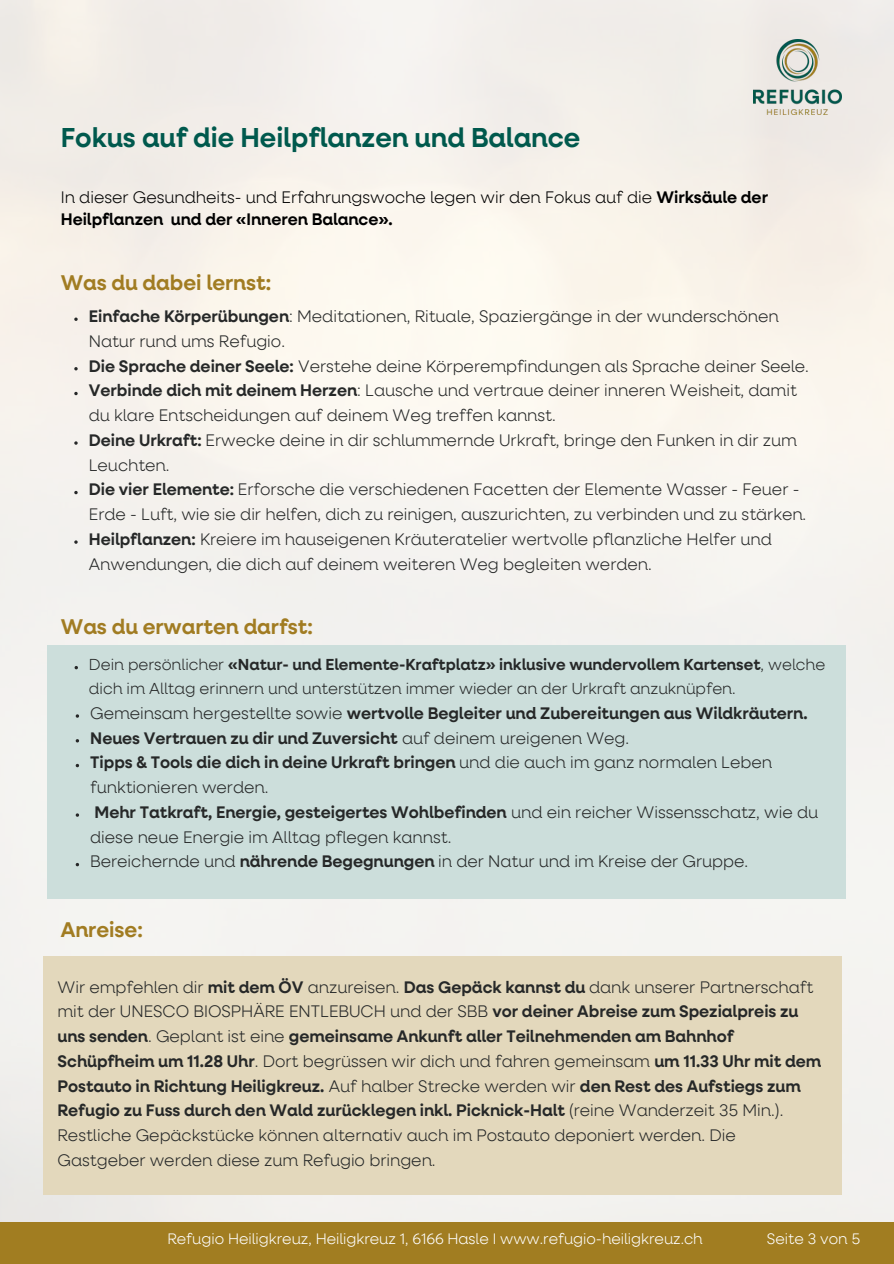
<style>
.page{position:relative;width:894px;height:1264px;background:#fff}
.page>*{position:absolute;margin:0;border:0;box-sizing:border-box;transform-origin:0 0}
.t1{font:27px "Copyright The Type Founders LLC dba Adam Ladd Design";color:#00594d}
.t2{font:21px "Copyright The Type Founders LLC dba Adam Ladd Design";color:#a17c22}
.t3{font:16.5px/24.8px "Copyright The Type Founders LLC dba Adam Ladd Design";color:#262828}
.t4{font:16.5px/22.5px "Copyright The Type Founders LLC dba Adam Ladd Design";color:#000}
.t5{font:15.75px/23.7px "Copyright The Type Founders LLC dba Adam Ladd Design";color:#262828}
.t6{font:15px "Copyright The Type Founders LLC dba Adam Ladd Design";color:#fff}
</style>
<div class="page">
<div style="left:0;top:0;width:893px;height:1222px;background:#f5f2ee"></div>
<div style="left:47px;top:645px;width:798px;height:254px;background:#ccdedb"></div>
<div style="left:0;top:1222px;width:893px;height:41px;background:#a17d21"></div>
<img style="left:753px;top:39px;width:88px;height:75px">
<svg style="left:74px;top:317px;width:4px;height:4px"></svg>
<svg style="left:74px;top:367px;width:4px;height:3px"></svg>
<svg style="left:74px;top:392px;width:4px;height:3px"></svg>
<svg style="left:74px;top:441px;width:4px;height:4px"></svg>
<svg style="left:74px;top:491px;width:4px;height:3px"></svg>
<svg style="left:74px;top:540px;width:4px;height:4px"></svg>
<div style="left:43px;top:956px;width:798px;height:238px;background:#e3d8bc"></div>
<h1 class="t1" style="left:61px;top:126px;width:521px">Fokus auf die Heilpflanzen und Balance</h1>
<p class="t4" style="left:61px;top:187px;width:708px">In dieser Gesundheits- und Erfahrungswoche legen wir den Fokus auf die Wirksäule der<br>Heilpflanzen und der «Inneren Balance».</p>
<p class="t2" style="left:61px;top:273px;width:212px">Was du dabei lernst:</p>
<p class="t3" style="left:89px;top:305px;width:721px">Einfache Körperübungen: Meditationen, Rituale, Spaziergänge in der wunderschönen Natur rund ums Refugio.<br>Die Sprache deiner Seele: Verstehe deine Körperempfindungen als Sprache deiner Seele.<br>Verbinde dich mit deinem Herzen: Lausche und vertraue deiner inneren Weisheit, damit du klare Entscheidungen auf deinem Weg treffen kannst.<br>Deine Urkraft: Erwecke deine in dir schlummernde Urkraft, bringe den Funken in dir zum Leuchten.<br>Die vier Elemente: Erforsche die verschiedenen Facetten der Elemente Wasser - Feuer - Erde - Luft, wie sie dir helfen, dich zu reinigen, auszurichten, zu verbinden und zu stärken.<br>Heilpflanzen: Kreiere im hauseigenen Kräuteratelier wertvolle pflanzliche Helfer und Anwendungen, die dich auf deinem weiteren Weg begleiten werden.</p>
<p class="t2" style="left:61px;top:618px;width:253px">Was du erwarten darfst:</p>
<p class="t5" style="left:89px;top:654px;width:737px">Dein persönlicher «Natur- und Elemente-Kraftplatz» inklusive wundervollem Kartenset, welche dich im Alltag erinnern und unterstützen immer wieder an der Urkraft anzuknüpfen.</p>
<p class="t3" style="left:90px;top:702px;width:729px">Gemeinsam hergestellte sowie wertvolle Begleiter und Zubereitungen aus Wildkräutern.<br>Neues Vertrauen zu dir und Zuversicht auf deinem ureigenen Weg.<br>Tipps &amp; Tools die dich in deine Urkraft bringen und die auch im ganz normalen Leben funktionieren werden.<br>Mehr Tatkraft, Energie, gesteigertes Wohlbefinden und ein reicher Wissensschatz, wie du diese neue Energie im Alltag pflegen kannst.<br>Bereichernde und nährende Begegnungen in der Natur und im Kreise der Gruppe.</p>
<p class="t2" style="left:61px;top:920px;width:84px">Anreise:</p>
<p class="t3" style="left:58px;top:975px;width:765px">Wir empfehlen dir mit dem ÖV anzureisen. Das Gepäck kannst du dank unserer Partnerschaft mit der UNESCO BIOSPHÄRE ENTLEBUCH und der SBB vor deiner Abreise zum Spezialpreis zu uns senden. Geplant ist eine gemeinsame Ankunft aller Teilnehmenden am Bahnhof Schüpfheim um 11.28 Uhr. Dort begrüssen wir dich und fahren gemeinsam um 11.33 Uhr mit dem Postauto in Richtung Heiligkreuz. Auf halber Strecke werden wir den Rest des Aufstiegs zum Refugio zu Fuss durch den Wald zurücklegen inkl. Picknick-Halt (reine Wanderzeit 35 Min.).<br>Restliche Gepäckstücke können alternativ auch im Postauto deponiert werden. Die Gastgeber werden diese zum Refugio bringen.</p>
<p class="t6" style="left:167px;top:1232px;width:536px">Refugio Heiligkreuz, Heiligkreuz 1, 6166 Hasle I www.refugio-heiligkreuz.ch</p>
<p class="t6" style="left:766px;top:1232px;width:95px">Seite 3 von 5</p>
</div>
